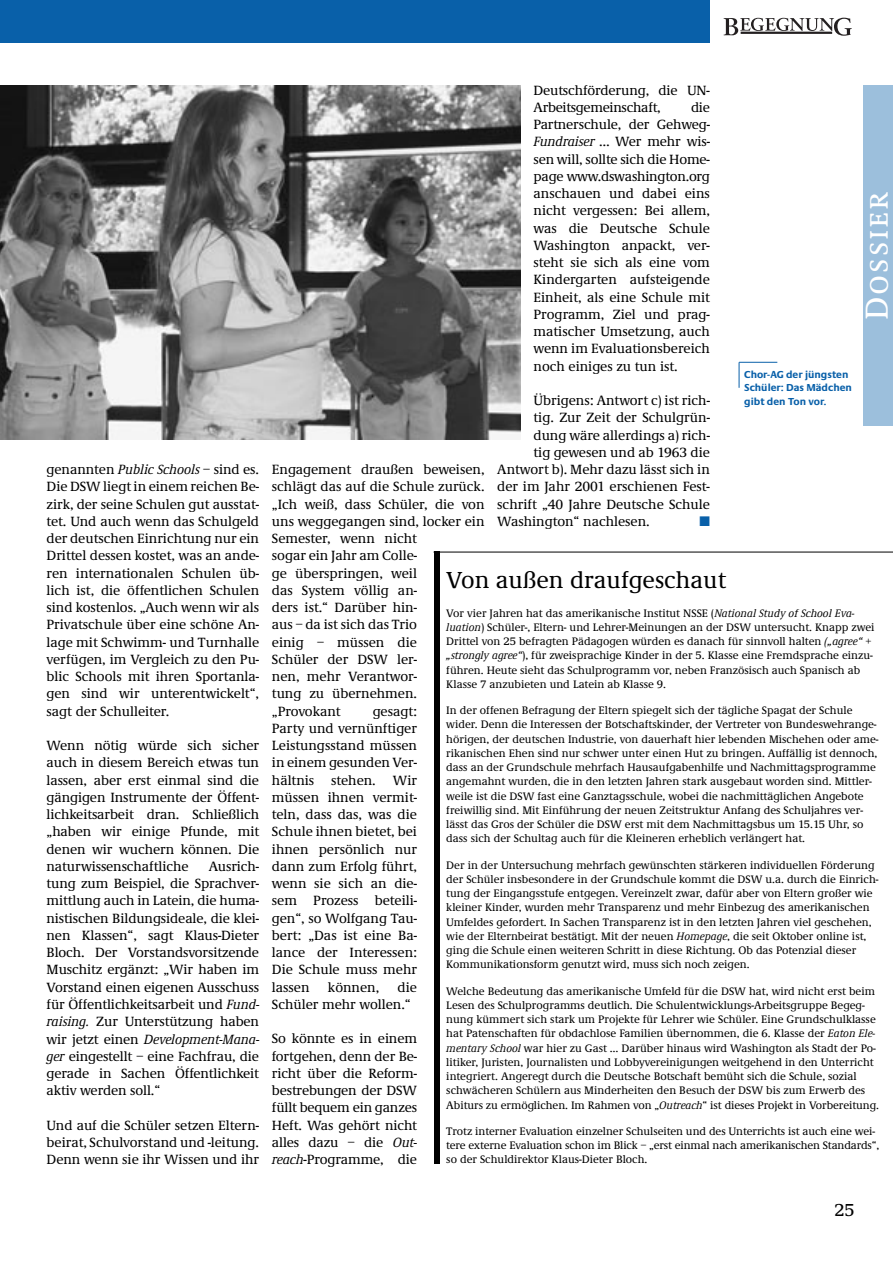
<style>
.page{position:relative;width:893px;height:1263px;background:#fff}
.page>*{position:absolute;margin:0;border:0;box-sizing:border-box;transform-origin:0 0}
.t1{font:33px "Demos EF Medium SC";letter-spacing:.055em;color:#fff}
.t2{font:500 24px "Demos EF";color:#000}
.t3{font:500 18px "Demos EF";color:#000}
.t4{font:500 13.8px/17.2px "Demos EF";letter-spacing:-.005em;color:#000;text-align:justify}
.t5{font:13.8px "Zapf Dingbats";color:#0960a9}
.t6{font:500 11.25px/14.2px "Demos EF";color:#000}
.t7{font:700 10.5px/13.5px "Praxis EF";color:#0960a9}
.s1{font-style:italic}
</style>
<div class="page">
<div style="left:0;top:1px;width:710px;height:42px;background:#0960a9"></div>
<svg style="left:724px;top:18px;width:128px;height:18px"></svg>
<hr style="left:741px;top:32px;width:91px;height:2px;background:#231f20">
<div style="left:863px;top:86px;width:30px;height:340px;background:#9cbfdc"></div>
<img style="left:0;top:86px;width:521px;height:354px">
<hr style="left:434px;top:552px;width:459px;height:1px;background:#000">
<div style="left:434px;top:552px;width:6px;height:612px;background:#000"></div>
<hr style="left:739px;top:362px;width:38px;height:1px;background:#0960a9">
<svg style="left:739px;top:362px;width:1px;height:26px"></svg>
<p class="t4" style="left:47px;top:461px;width:214px">genannten <span class="s1">Public Schools</span> – sind es.<br>Die DSW liegt in einem reichen Be&shy;zirk, der seine Schulen gut ausstat&shy;tet. Und auch wenn das Schulgeld der deutschen Einrichtung nur ein Drittel dessen kostet, was an ande&shy;ren internationalen Schulen üb&shy;lich ist, die öffentlichen Schulen sind kostenlos. „Auch wenn wir als Privatschule über eine schöne An&shy;lage mit Schwimm- und Turnhalle verfügen, im Vergleich zu den Pu&shy;blic Schools mit ihren Sportanla&shy;gen sind wir unterentwickelt“, sagt der Schulleiter.</p>
<p class="t4" style="left:47px;top:737px;width:214px">Wenn nötig würde sich sicher auch in diesem Bereich etwas tun lassen, aber erst einmal sind die gängigen Instrumente der Öffent&shy;lichkeitsarbeit dran. Schließlich „haben wir einige Pfunde, mit denen wir wuchern können. Die naturwissenschaftliche</p>
<p class="t4" style="left:47px;top:858px;width:214px;text-indent:162px">Ausrich&shy;tung zum Beispiel, die Sprachver&shy;mittlung auch in Latein, die huma&shy;nistischen Bildungsideale, die klei&shy;nen Klassen“, sagt Klaus-Dieter Bloch. Der Vorstandsvorsitzende Muschitz ergänzt: „Wir haben im Vorstand einen eigenen Ausschuss für Öffentlichkeitsarbeit und <span class="s1">Fund&shy;raising.</span> Zur Unterstützung haben wir jetzt einen <span class="s1">Development-Mana&shy;ger</span> eingestellt – eine Fachfrau, die gerade in Sachen Öffentlichkeit aktiv werden soll.“</p>
<p class="t4" style="left:47px;top:1117px;width:214px">Und auf die Schüler setzen Eltern&shy;beirat, Schulvorstand und -leitung.<br>Denn wenn sie ihr Wissen und ihr</p>
<p class="t4" style="left:533px;top:82px;width:178px">Deutschförderung, die UN-<br>Arbeitsgemeinschaft,</p>
<p class="t4" style="left:533px;top:99px;width:178px;text-indent:158px">die Partnerschule, der Gehweg-<span class="s1">Fundraiser</span> … Wer mehr wis&shy;sen will, sollte sich die Home&shy;page www.dswashington.org anschauen und dabei eins nicht vergessen: Bei allem, was die Deutsche Schule Washington anpackt, ver&shy;steht sie sich als eine vom Kindergarten aufsteigende Einheit, als eine Schule mit Programm, Ziel und prag&shy;matischer Umsetzung, auch wenn im Evaluationsbereich noch einiges zu tun ist.</p>
<p class="t4" style="left:533px;top:392px;width:178px">Übrigens: Antwort c) ist rich-</p>
<p class="t4" style="left:533px;top:410px;width:178px">tig. Zur Zeit der Schulgrün-</p>
<p class="t4" style="left:533px;top:427px;width:178px">dung wäre allerdings a) rich-</p>
<p class="t4" style="left:533px;top:444px;width:178px">tig gewesen und ab 1963 die</p>
<p class="t4" style="left:497px;top:461px;width:214px">Antwort b). Mehr dazu lässt sich in</p>
<p class="t4" style="left:497px;top:479px;width:214px">der im Jahr 2001 erschienen Fest-</p>
<p class="t4" style="left:497px;top:496px;width:214px">schrift „40 Jahre Deutsche Schule</p>
<p class="t4" style="left:497px;top:513px;width:154px">Washington“ nachlesen.</p>
<p class="t5" style="left:699px;top:515px;width:12px">■</p>
<h1 class="t1" style="left:859px;top:320px;width:129px;rotate:-90deg">Dossier</h1>
<p class="t7" style="left:744px;top:368px;width:109px">Chor-AG der jüngsten<br>Schüler: Das Mädchen gibt den Ton vor.</p>
<p class="t4" style="left:272px;top:461px;width:214px;text-align:left">Engagement draußen beweisen, schlägt das auf die Schule zurück. „Ich weiß, dass Schüler, die von uns weggegangen sind, locker ein<br>Semester, wenn nicht<br>sogar ein Jahr am Colle-<br>ge überspringen, weil<br>das System völlig an-<br>ders ist.“ Darüber hin-<br>aus – da ist sich das Trio<br>einig – müssen die<br>Schüler der DSW ler-<br>nen, mehr Verantwor-<br>tung zu übernehmen. „Provokant</p>
<h2 class="t2" style="left:446px;top:567px;width:281px">Von außen draufgeschaut</h2>
<p class="t6" style="left:446px;top:606px;width:430px">Vor vier Jahren hat das amerikanische Institut NSSE (<span class="s1">National Study of School Eva&shy;luation</span>) Schüler-, Eltern- und Lehrer-Meinungen an der DSW untersucht. Knapp zwei Drittel von 25 befragten Pädagogen würden es danach für sinnvoll halten <span class="s1">(„agree“ + „strongly agree“</span>), für zweisprachige Kinder in der 5. Klasse eine Fremdsprache einzu&shy;führen. Heute sieht das Schulprogramm vor, neben Französisch auch Spanisch ab Klasse 7 anzubieten und Latein ab Klasse 9.</p>
<p class="t6" style="left:446px;top:703px;width:434px">In der offenen Befragung der Eltern spiegelt sich der tägliche Spagat der Schule wider. Denn die Interessen der Botschaftskinder, der Vertreter von Bundeswehrange&shy;hörigen, der deutschen Industrie, von dauerhaft hier lebenden Mischehen oder ame&shy;rikanischen Ehen sind nur schwer unter einen Hut zu bringen. Auffällig ist dennoch, dass an der Grundschule mehrfach Hausaufgabenhilfe und Nachmittagsprogramme angemahnt wurden, die in den letzten Jahren stark ausgebaut worden sind. Mittler&shy;weile ist die DSW fast eine Ganztagsschule, wobei die nachmittäglichen Angebote freiwillig sind. Mit Einführung der neuen Zeitstruktur Anfang des Schuljahres ver&shy;lässt das Gros der Schüler die DSW erst mit dem Nachmittagsbus um 15.15 Uhr, so dass sich der Schultag auch für die Kleineren erheblich verlängert hat.</p>
<p class="t6" style="left:446px;top:858px;width:434px">Der in der Untersuchung mehrfach gewünschten stärkeren individuellen Förderung der Schüler insbesondere in der Grundschule kommt die DSW u.a. durch die Einrich&shy;tung der Eingangsstufe entgegen. Vereinzelt zwar, dafür aber von Eltern großer wie kleiner Kinder, wurden mehr Transparenz und mehr Einbezug des amerikanischen Umfeldes gefordert. In Sachen Transparenz ist in den letzten Jahren viel geschehen, wie der Elternbeirat bestätigt. Mit der neuen <span class="s1">Homepage</span>, die seit Oktober online ist, ging die Schule einen weiteren Schritt in diese Richtung. Ob das Potenzial dieser Kommunikationsform genutzt wird, muss sich noch zeigen.</p>
<p class="t6" style="left:446px;top:984px;width:434px">Welche Bedeutung das amerikanische Umfeld für die DSW hat, wird nicht erst beim Lesen des Schulprogramms deutlich. Die Schulentwicklungs-Arbeitsgruppe Begeg&shy;nung kümmert sich stark um Projekte für Lehrer wie Schüler. Eine Grundschulklasse hat Patenschaften für obdachlose Familien übernommen, die 6. Klasse der <span class="s1">Eaton Ele&shy;mentary School</span> war hier zu Gast … Darüber hinaus wird Washington als Stadt der Po&shy;litiker, Juristen, Journalisten und Lobbyvereinigungen weitgehend in den Unterricht integriert. Angeregt durch die Deutsche Botschaft bemüht sich die Schule, sozial schwächeren Schülern aus Minderheiten den Besuch der DSW bis zum Erwerb des Abiturs zu ermöglichen. Im Rahmen von „<span class="s1">Outreach</span>“ ist dieses Projekt in Vorbereitung.</p>
<p class="t6" style="left:446px;top:1124px;width:434px">Trotz interner Evaluation einzelner Schulseiten und des Unterrichts ist auch eine wei&shy;tere externe Evaluation schon im Blick – „erst einmal nach amerikanischen Standards“, so der Schuldirektor Klaus-Dieter Bloch.</p>
<p class="t4" style="left:272px;top:703px;width:147px;text-indent:101px">gesagt:<br>Party und vernünftiger Leistungsstand müssen in einem gesunden Ver&shy;hältnis stehen. Wir müssen ihnen vermit&shy;teln, dass das, was die Schule ihnen bietet, bei ihnen persönlich nur dann zum Erfolg führt, wenn sie sich an die&shy;sem Prozess beteili&shy;gen“, so Wolfgang Tau&shy;bert: „Das ist eine Ba&shy;lance der Interessen:<br>Die Schule muss mehr lassen</p>
<p class="t4" style="left:272px;top:979px;width:147px;text-indent:126px">die<br>Schüler mehr wollen.“</p>
<p class="t4" style="left:272px;top:1031px;width:147px">So könnte es in einem fortgehen, denn der Be&shy;richt über die Reform&shy;bestrebungen der DSW füllt bequem ein ganzes Heft. Was gehört nicht alles dazu – die <span class="s1">Out&shy;reach</span>-Programme, die</p>
<p class="t4" style="left:328px;top:979px;width:53px">können,</p>
<h3 class="t3" style="left:834px;top:1200px;width:22px">25</h3>
</div>
